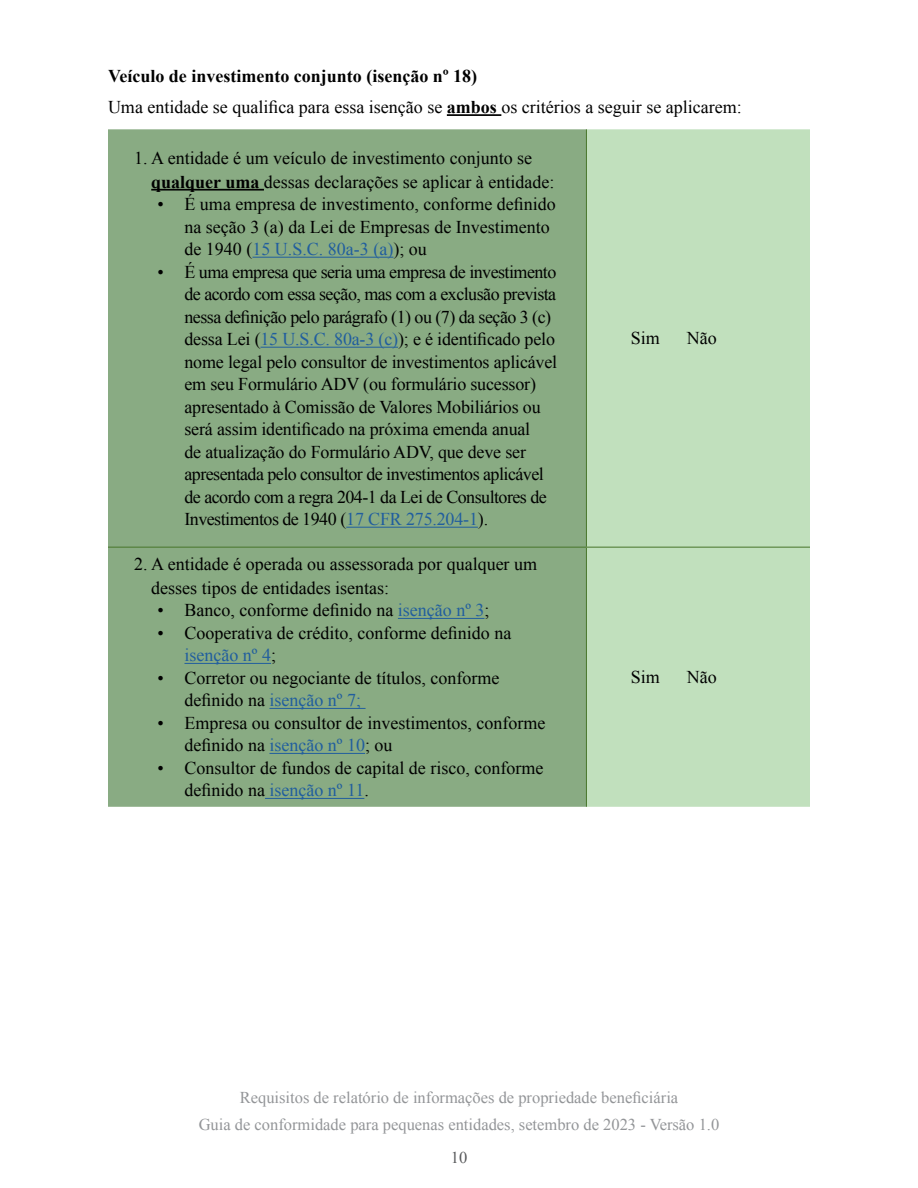
<style>
.page{position:relative;width:918px;height:1188px;background:#fff}
.page>*{position:absolute;margin:0;border:0;box-sizing:border-box;transform-origin:0 0}
.Call_Out_Box{font:18px/22.5px "Times New Roman";color:#000}
.Body_Text{font:18px "Times New Roman";color:#000}
.Body_Text-2{font:700 18px "Times New Roman";color:#000}
.t1{font:16.5px/27px "Times New Roman";color:#939598;text-align:center}
.t2{font:16.5px "Times New Roman";color:#58595b}
.s1{font-weight:700}
.s2{color:#215e9e}
</style>
<div class="page">
<hr style="left:447px;top:114px;width:54px;height:2px;background:#000">
<div style="left:108px;top:129px;width:478px;height:678px;background:#89ab83"></div>
<div style="left:587px;top:129px;width:223px;height:678px;background:#c1e0bd"></div>
<hr style="left:586px;top:129px;width:1px;height:418px;background:#47752a">
<hr style="left:108px;top:547px;width:478px;height:1px;background:#47752a">
<hr style="left:586px;top:547px;width:224px;height:1px;background:#47752a">
<hr style="left:586px;top:548px;width:1px;height:259px;background:#47752a">
<hr style="left:151px;top:189px;width:113px;height:2px;background:#000">
<hr style="left:252px;top:257px;width:141px;height:1px;background:#215e9e">
<hr style="left:260px;top:347px;width:138px;height:1px;background:#215e9e">
<hr style="left:346px;top:527px;width:132px;height:1px;background:#215e9e">
<hr style="left:398px;top:618px;width:86px;height:1px;background:#215e9e">
<hr style="left:184px;top:663px;width:87px;height:1px;background:#215e9e">
<hr style="left:269px;top:708px;width:97px;height:1px;background:#215e9e">
<hr style="left:269px;top:753px;width:96px;height:1px;background:#215e9e">
<hr style="left:265px;top:798px;width:99px;height:1px;background:#215e9e">
<p class="Body_Text-2" style="left:108px;top:64px;width:371px">Veículo de investimento conjunto (isenção nº 18)</p>
<p class="Body_Text" style="left:108px;top:95px;width:635px">Uma entidade se qualifica para essa isenção se <span class="s1">ambos</span> os critérios a seguir se aplicarem:</p>
<p class="Call_Out_Box" style="left:151px;top:145px;width:405px;line-height:24px;text-indent:-17px">1. A entidade é um veículo de investimento conjunto se <span class="s1">qualquer uma</span> dessas declarações se aplicar à entidade:</p>
<p class="Call_Out_Box" style="left:184px;top:193px;width:373px;text-indent:-27px">• É uma empresa de investimento, conforme definido na seção 3 (a) da Lei de Empresas de Investimento de 1940 (<span class="s2">15 U.S.C. 80a-3 (a)</span>); ou</p>
<p class="Call_Out_Box" style="left:184px;top:260px;width:374px;text-indent:-27px">• É uma empresa que seria uma empresa de investimento de acordo com essa seção, mas com a exclusão prevista nessa definição pelo parágrafo (1) ou (7) da seção 3 (c) dessa Lei (<span class="s2">15 U.S.C. 80a-3 (c)</span>); e é identificado pelo nome legal pelo consultor de investimentos aplicável em seu Formulário ADV (ou formulário sucessor) apresentado à Comissão de Valores Mobiliários ou será assim identificado na próxima emenda anual<br>de atualização do Formulário ADV, que deve ser apresentada pelo consultor de investimentos aplicável de acordo com a regra 204-1 da Lei de Consultores de Investimentos de 1940 (<span class="s2">17 CFR 275.204-1</span>).</p>
<p class="Call_Out_Box" style="left:631px;top:327px;width:31px">Sim</p>
<p class="Call_Out_Box" style="left:687px;top:327px;width:31px">Não</p>
<p class="Call_Out_Box" style="left:151px;top:552px;width:387px;line-height:24px;text-indent:-17px">2. A entidade é operada ou assessorada por qualquer um desses tipos de entidades isentas:</p>
<p class="Call_Out_Box" style="left:158px;top:599px;width:334px">• Banco, conforme definido na <span class="s2">isenção nº 3</span>;</p>
<p class="Call_Out_Box" style="left:184px;top:621px;width:328px;text-indent:-27px">• Cooperativa de crédito, conforme definido na <span class="s2">isenção nº 4</span>;</p>
<p class="Call_Out_Box" style="left:184px;top:666px;width:316px;text-indent:-27px">• Corretor ou negociante de títulos, conforme definido na <span class="s2">isenção nº 7;</span></p>
<p class="Call_Out_Box" style="left:184px;top:711px;width:362px;text-indent:-27px">• Empresa ou consultor de investimentos, conforme definido na <span class="s2">isenção nº 10</span>; ou</p>
<p class="Call_Out_Box" style="left:184px;top:756px;width:360px;text-indent:-27px">• Consultor de fundos de capital de risco, conforme definido na <span class="s2">isenção nº 11</span>.</p>
<p class="Call_Out_Box" style="left:631px;top:666px;width:31px">Sim</p>
<p class="Call_Out_Box" style="left:687px;top:666px;width:31px">Não</p>
<p class="t1" style="left:199px;top:1084px;width:522px">Requisitos de relatório de informações de propriedade beneficiária<br>Guia de conformidade para pequenas entidades, setembro de 2023 - Versão 1.0</p>
<p class="t2" style="left:451px;top:1147px;width:18px">10</p>
</div>
